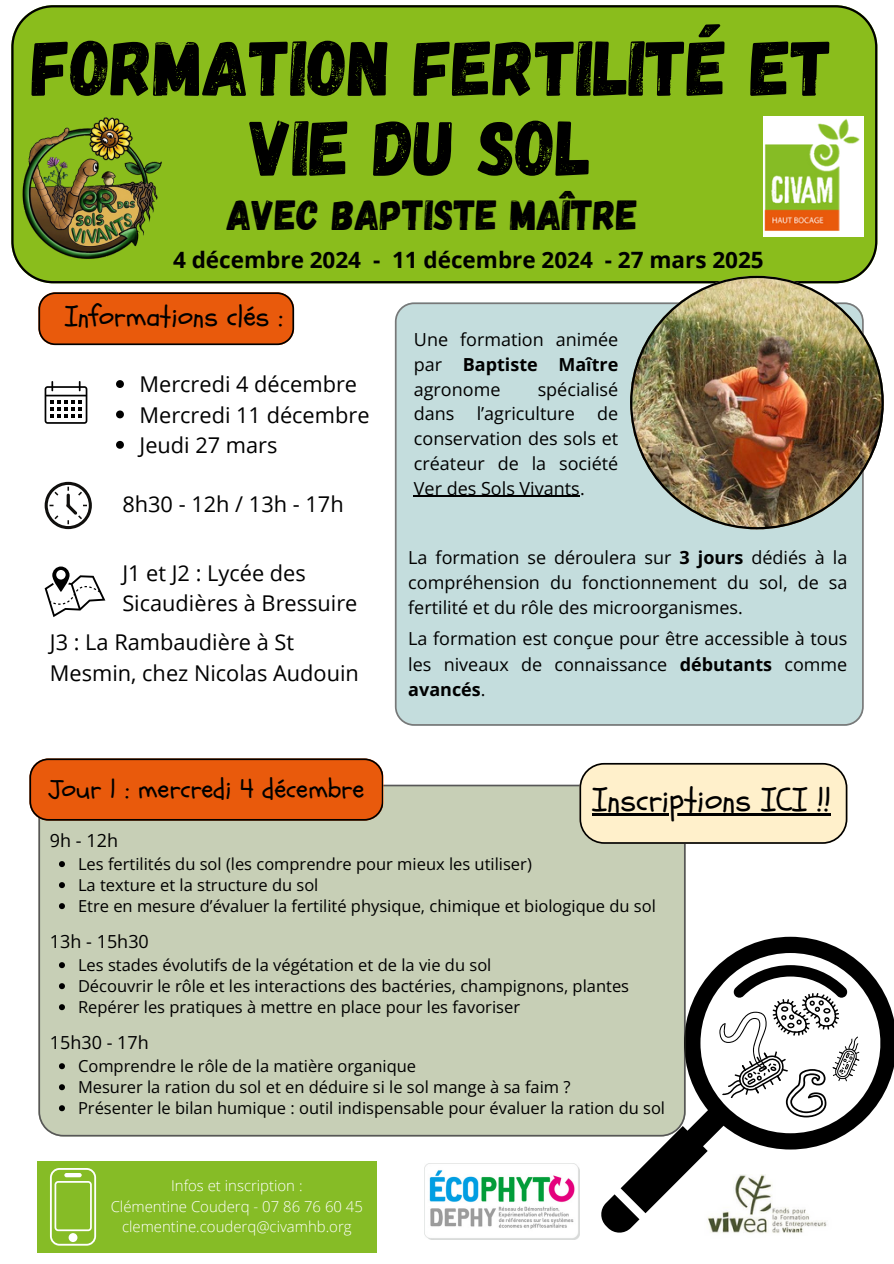
<style>
.page{position:relative;width:894px;height:1264px;background:#fff}
.page>*{position:absolute;margin:0;border:0;box-sizing:border-box;transform-origin:0 0}
.t1{font:78px/79.8px "Gagalin";color:#000;text-align:center}
.t2{font:42px "Gagalin";color:#000}
.t3{font:32.85px "Schoolbell";color:#000}
.t4{font:28.5px "Schoolbell";color:#000}
.t5{font:27px "Schoolbell";color:#000}
.t6{font:700 22.5px "Open Sans";color:#000}
.t7{font:21.75px/30.3px "Open Sans";color:#000}
.t8{font:18px/24.8px "Open Sans";color:#000;text-align:justify}
.t9{font:16.5px "Open Sans";color:#000}
.t10{font:300 15px "Open Sans";color:#fff}
.s1{font-weight:700}
</style>
<div class="page">
<div style="left:11px;top:5px;width:865px;height:278px;background:#8abd1c"></div>
<svg style="left:620px;top:936px;width:273px;height:277px"></svg>
<svg style="left:601px;top:1194px;width:38px;height:39px"></svg>
<div style="left:38px;top:784px;width:647px;height:352px;background:#c7cfb6"></div>
<img style="left:11px;top:114px;width:157px;height:151px">
<svg style="left:579px;top:763px;width:268px;height:80px;background:#f3e5c3"></svg>
<hr style="left:592px;top:813px;width:77px;height:3px;background:#000">
<hr style="left:669px;top:813px;width:161px;height:3px;background:#000">
<div style="left:763px;top:116px;width:100px;height:120px;background:#fff"></div>
<img style="left:750px;top:114px;width:113px;height:118px">
<div style="left:395px;top:302px;width:468px;height:423px;background:#c4dddd"></div>
<svg style="left:38px;top:292px;width:256px;height:53px;background:#d95710"></svg>
<svg style="left:29px;top:758px;width:354px;height:62px;background:#dd570f"></svg>
<img style="left:630px;top:276px;width:253px;height:253px">
<svg style="left:719px;top:965px;width:145px;height:152px"></svg>
<img style="left:424px;top:1163px;width:155px;height:76px">
<img style="left:700px;top:1174px;width:131px;height:59px">
<svg style="left:45px;top:381px;width:42px;height:43px"></svg>
<svg style="left:45px;top:482px;width:47px;height:47px"></svg>
<svg style="left:45px;top:566px;width:60px;height:51px"></svg>
<svg style="left:59px;top:861px;width:6px;height:6px"></svg>
<svg style="left:59px;top:882px;width:6px;height:6px"></svg>
<svg style="left:59px;top:903px;width:6px;height:6px"></svg>
<svg style="left:59px;top:962px;width:6px;height:6px"></svg>
<svg style="left:59px;top:983px;width:6px;height:6px"></svg>
<svg style="left:59px;top:1004px;width:6px;height:6px"></svg>
<svg style="left:59px;top:1063px;width:6px;height:6px"></svg>
<svg style="left:59px;top:1084px;width:6px;height:6px"></svg>
<svg style="left:59px;top:1105px;width:6px;height:6px"></svg>
<hr style="left:414px;top:496px;width:166px;height:1px;background:#000">
<svg style="left:116px;top:380px;width:8px;height:8px"></svg>
<svg style="left:116px;top:410px;width:8px;height:8px"></svg>
<svg style="left:116px;top:441px;width:8px;height:8px"></svg>
<div style="left:37px;top:1161px;width:340px;height:91px;background:#86bc26"></div>
<svg style="left:50px;top:1168px;width:46px;height:77px"></svg>
<svg style="left:69px;top:1232px;width:8px;height:9px"></svg>
<div style="left:64px;top:1172px;width:18px;height:5px;background:#fff;border-radius:2px"></div>
<p class="t1" style="left:32px;top:24px;width:801px">FORMATION FERTILITÉ ET<br>VIE DU SOL</p>
<p class="t2" style="left:226px;top:188px;width:413px">AVEC BAPTISTE MAÎTRE</p>
<p class="t6" style="left:173px;top:243px;width:592px">4 décembre 2024 - 11 décembre 2024 - 27 mars 2025</p>
<p class="t4" style="left:65px;top:298px;width:219px">Informations clés :</p>
<h6 class="t7" style="left:139px;top:369px;width:219px">Mercredi 4 décembre</h6>
<p class="t7" style="left:139px;top:399px;width:231px">Mercredi 11 décembre</p>
<p class="t7" style="left:139px;top:429px;width:139px">Jeudi 27 mars</p>
<p class="t7" style="left:122px;top:488px;width:223px">8h30 - 12h / 13h - 17h</p>
<p class="t7" style="left:122px;top:557px;width:236px">J1 et J2 : Lycée des<br>Sicaudières à Bressuire</p>
<h6 class="t7" style="left:50px;top:626px;width:310px">J3 : La Rambaudière à St<br>Mesmin, chez Nicolas Audouin</h6>
<h3 class="t5" style="left:49px;top:771px;width:316px">Jour 1 : mercredi 4 décembre</h3>
<p class="t8" style="left:414px;top:327px;width:206px">Une formation animée par <span class="s1">Baptiste Maître </span>agronome</p>
<p class="t8" style="left:414px;top:376px;width:206px;text-indent:124px">spécialisé dans l’agriculture de conservation des sols et créateur de la société Ver des Sols Vivants.</p>
<p class="t8" style="left:408px;top:544px;width:440px;line-height:25.2px">La formation se déroulera sur <span class="s1">3 jours</span> dédiés à la compréhension du fonctionnement du sol, de sa fertilité et du rôle des microorganismes.</p>
<p class="t8" style="left:408px;top:626px;width:440px;line-height:25.2px">La formation est conçue pour être accessible à tous les niveaux de connaissance <span class="s1">débutants</span> comme <span class="s1">avancés</span>.</p>
<h4 class="t3" style="left:592px;top:778px;width:240px">Inscriptions ICI !!</h4>
<p class="t8" style="left:50px;top:827px;width:70px">9h - 12h</p>
<p class="t9" style="left:78px;top:852px;width:455px">Les fertilités du sol (les comprendre pour mieux les utiliser)</p>
<p class="t9" style="left:78px;top:873px;width:242px">La texture et la structure du sol</p>
<p class="t9" style="left:78px;top:894px;width:579px">Etre en mesure d’évaluer la fertilité physique, chimique et biologique du sol</p>
<h5 class="t8" style="left:50px;top:928px;width:100px">13h - 15h30</h5>
<h5 class="t9" style="left:78px;top:953px;width:415px">Les stades évolutifs de la végétation et de la vie du sol</h5>
<p class="t9" style="left:78px;top:974px;width:552px">Découvrir le rôle et les interactions des bactéries, champignons, plantes</p>
<h5 class="t9" style="left:78px;top:995px;width:443px">Repérer les pratiques à mettre en place pour les favoriser</h5>
<h3 class="t8" style="left:50px;top:1029px;width:100px">15h30 - 17h</h3>
<h2 class="t9" style="left:78px;top:1054px;width:339px">Comprendre le rôle de la matière organique</h2>
<h6 class="t9" style="left:78px;top:1075px;width:494px">Mesurer la ration du sol et en déduire si le sol mange à sa faim ?</h6>
<p class="t9" style="left:78px;top:1096px;width:588px">Présenter le bilan humique : outil indispensable pour évaluer la ration du sol</p>
<p class="t10" style="left:171px;top:1175px;width:133px">Infos et inscription :</p>
<p class="t10" style="left:111px;top:1195px;width:254px">Clémentine Couderq - 07 86 76 60 45</p>
<p class="t10" style="left:122px;top:1216px;width:231px">clementine.couderq@civamhb.org</p>
</div>
